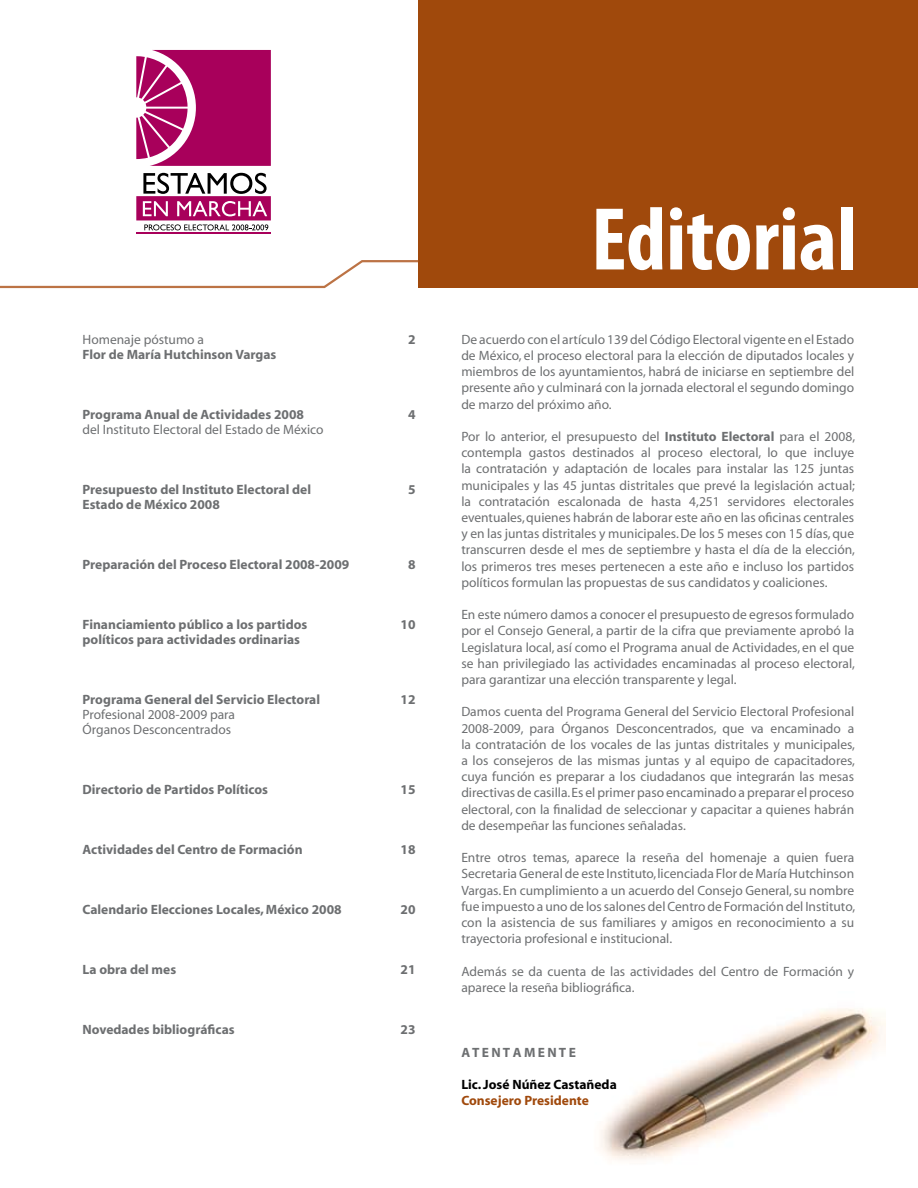
<style>
.page{position:relative;width:918px;height:1188px;background:#fff}
.page>*{position:absolute;margin:0;border:0;box-sizing:border-box;transform-origin:0 0}
.t1{font:700 condensed 90px "Myriad Pro";color:#fff}
.t2{font:13.5px/16.2px "Myriad";color:#6d6f71;text-align:justify}
.t3{font:700 13.5px "Myriad";color:#6d6f71}
.t4{font:700 13.5px "Myriad";color:#000}
.t5{font:700 13.5px "Myriad";color:#a0490c}
.t6{font:700 13.5px "Myriad";letter-spacing:.18em;color:#6d6f71}
.s1{font-weight:700}
</style>
<div class="page">
<img style="left:600px;top:1008px;width:285px;height:152px">
<div style="left:418px;top:0;width:500px;height:288px;background:#a0490c"></div>
<svg style="left:0;top:260px;width:418px;height:29px"></svg>
<svg style="left:136px;top:173px;width:135px;height:57px"></svg>
<hr style="left:136px;top:232px;width:135px;height:2px;background:#a8005b">
<svg style="left:136px;top:50px;width:135px;height:116px;background:#b42573"></svg>
<p class="t2" style="left:83px;top:332px;width:123px">Homenaje póstumo a</p>
<p class="t3" style="left:408px;top:332px;width:9px">2</p>
<p class="t3" style="left:83px;top:347px;width:195px">Flor de María Hutchinson Vargas</p>
<p class="t3" style="left:83px;top:407px;width:223px">Programa Anual de Actividades 2008</p>
<p class="t3" style="left:408px;top:407px;width:9px">4</p>
<p class="t2" style="left:83px;top:422px;width:243px">del Instituto Electoral del Estado de México</p>
<p class="t3" style="left:83px;top:482px;width:230px">Presupuesto del Instituto Electoral del</p>
<p class="t3" style="left:408px;top:482px;width:9px">5</p>
<p class="t3" style="left:83px;top:497px;width:139px">Estado de México 2008</p>
<p class="t3" style="left:83px;top:557px;width:268px">Preparación del Proceso Electoral 2008-2009</p>
<p class="t3" style="left:408px;top:557px;width:9px">8</p>
<p class="t3" style="left:83px;top:617px;width:226px">Financiamiento público a los partidos</p>
<p class="t3" style="left:401px;top:617px;width:16px">10</p>
<p class="t3" style="left:83px;top:632px;width:219px">políticos para actividades ordinarias</p>
<p class="t3" style="left:83px;top:692px;width:239px">Programa General del Servicio Electoral</p>
<p class="t3" style="left:401px;top:692px;width:16px">12</p>
<p class="t2" style="left:83px;top:707px;width:154px;line-height:15px">Profesional 2008-2009 para<br>Órganos Desconcentrados</p>
<p class="t3" style="left:83px;top:782px;width:187px">Directorio de Partidos Políticos</p>
<p class="t3" style="left:401px;top:782px;width:16px">15</p>
<p class="t3" style="left:83px;top:842px;width:222px">Actividades del Centro de Formación</p>
<p class="t3" style="left:401px;top:842px;width:16px">18</p>
<p class="t3" style="left:83px;top:902px;width:261px">Calendario Elecciones Locales, México 2008</p>
<p class="t3" style="left:401px;top:902px;width:16px">20</p>
<p class="t3" style="left:83px;top:962px;width:95px">La obra del mes</p>
<p class="t3" style="left:401px;top:962px;width:16px">21</p>
<p class="t3" style="left:83px;top:1022px;width:154px">Novedades bibliográficas</p>
<p class="t3" style="left:401px;top:1022px;width:16px">23</p>
<h1 class="t1" style="left:591px;top:183px;width:268px">Editorial</h1>
<p class="t2" style="left:461px;top:332px;width:394px">De acuerdo con el artículo 139 del Código Electoral vigente en el Estado de México, el proceso electoral para la elección de diputados locales y miembros de los ayuntamientos, habrá de iniciarse en septiembre del presente año y culminará con la jornada electoral el segundo domingo de marzo del próximo año.</p>
<p class="t2" style="left:461px;top:429px;width:395px">Por lo anterior, el presupuesto del <span class="s1">Instituto Electoral</span> para el 2008, contempla gastos destinados al proceso electoral, lo que incluye la contratación y adaptación de locales para instalar las 125 juntas municipales y las 45 juntas distritales que prevé la legislación actual; la contratación escalonada de hasta 4,251 servidores electorales eventuales, quienes habrán de laborar este año en las oficinas centrales y en las juntas distritales y municipales. De los 5 meses con 15 días, que transcurren desde el mes de septiembre y hasta el día de la elección, los primeros tres meses pertenecen a este año e incluso los partidos políticos formulan las propuestas de sus candidatos y coaliciones.</p>
<p class="t2" style="left:461px;top:607px;width:395px">En este número damos a conocer el presupuesto de egresos formulado por el Consejo General, a partir de la cifra que previamente aprobó la Legislatura local, así como el Programa anual de Actividades, en el que se han privilegiado las actividades encaminadas al proceso electoral, para garantizar una elección transparente y legal.</p>
<p class="t2" style="left:461px;top:704px;width:395px">Damos cuenta del Programa General del Servicio Electoral Profesional 2008-2009, para Órganos Desconcentrados, que va encaminado a la contratación de los vocales de las juntas distritales y municipales, a los consejeros de las mismas juntas y al equipo de capacitadores, cuya función es preparar a los ciudadanos que integrarán las mesas directivas de casilla. Es el primer paso encaminado a preparar el proceso electoral, con la finalidad de seleccionar y capacitar a quienes habrán de desempeñar las funciones señaladas.</p>
<p class="t2" style="left:461px;top:850px;width:395px">Entre otros temas, aparece la reseña del homenaje a quien fuera Secretaria General de este Instituto, licenciada Flor de María Hutchinson Vargas. En cumplimiento a un acuerdo del Consejo General, su nombre fue impuesto a uno de los salones del Centro de Formación del Instituto, con la asistencia de sus familiares y amigos en reconocimiento a su trayectoria profesional e institucional.</p>
<p class="t2" style="left:461px;top:964px;width:394px">Además se da cuenta de las actividades del Centro de Formación y aparece la reseña bibliográfica.</p>
<p class="t6" style="left:461px;top:1045px;width:116px">ATENTAMENTE</p>
<p class="t4" style="left:461px;top:1077px;width:157px">Lic. José Núñez Castañeda</p>
<p class="t5" style="left:461px;top:1094px;width:129px">Consejero Presidente</p>
</div>
